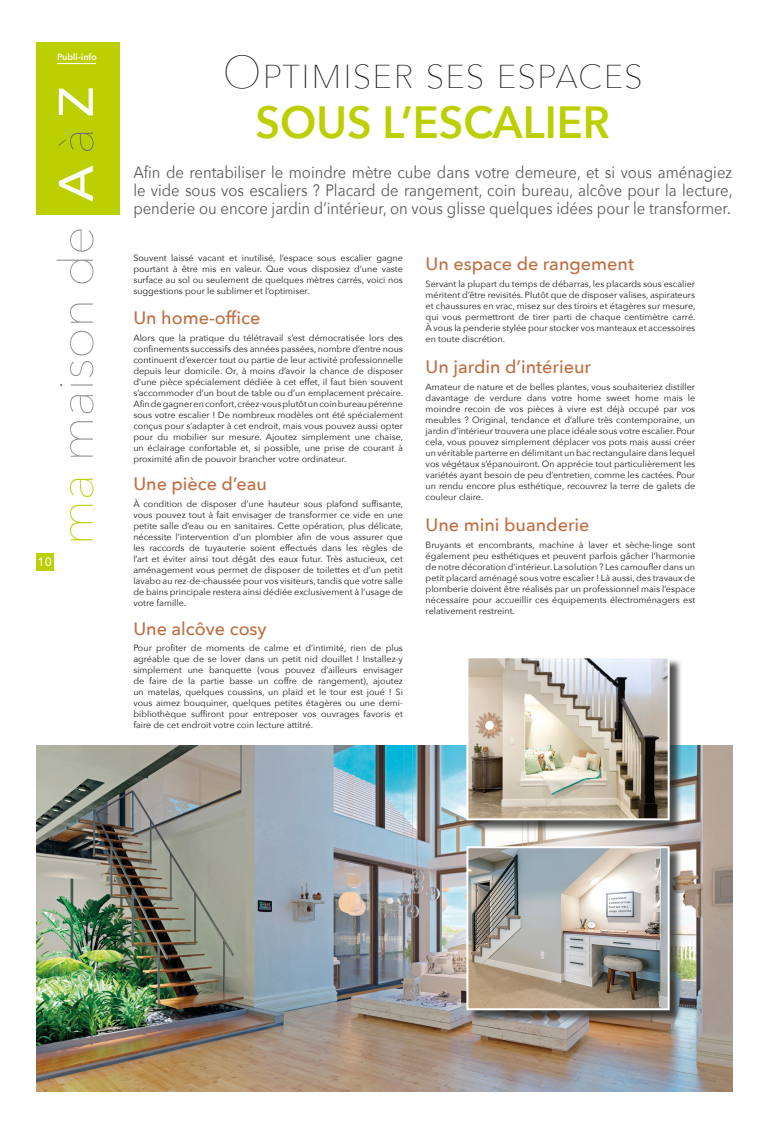
<style>
.page{position:relative;width:769px;height:1134px;background:#fff}
.page>*{position:absolute;margin:0;border:0;box-sizing:border-box;transform-origin:0 0}
.t1{font:200 48px "Avenir Next";letter-spacing:-.01em;color:#939190;scale:1.07 1}
.t2{font:200 45px "Avenir Next";color:#1d1d1b}
.t3{font:600 45px "Avenir Next";color:#bccf00;scale:.95 1}
.t4{font:500 18px "Avenir Next";color:#bf6e41}
.t5{font:16.5px/18px "Avenir Next";color:#575756;text-align:justify;scale:.9 1}
.t6{font:500 12px "Avenir Next";color:#fff}
.t7{font:9px/11px "Avenir Next";color:#1d1d1b;text-align:justify}
.t8{font:600 9px "Avenir Next";color:#fff}
.s1{color:#bccf00}
.s2{font-weight:500;color:#fff}
.s3{color:#70706f}
</style>
<div class="page">
<div style="left:36px;top:554px;width:17px;height:17px;background:#bccf00"></div>
<div style="left:37px;top:43px;width:83px;height:172px;background:#bccf00"></div>
<hr style="left:57px;top:63px;width:39px;height:1px;background:#fff">
<img style="left:37px;top:746px;width:694px;height:345px">
<div style="left:467px;top:658px;width:215px;height:175px;background:#1d1d1b;opacity:.75"></div>
<img style="left:469px;top:659px;width:197px;height:158px">
<div style="left:466px;top:656px;width:203px;height:164px;border:2px solid #fff"></div>
<div style="left:467px;top:848px;width:215px;height:175px;background:#1d1d1b;opacity:.75"></div>
<img style="left:469px;top:849px;width:197px;height:158px">
<div style="left:466px;top:846px;width:203px;height:164px;border:2px solid #fff"></div>
<p class="t8" style="left:57px;top:49px;width:41px">Publi-info</p>
<h1 class="t1" style="left:36px;top:546px;width:431px;rotate:-90deg"><span class="s1">ma</span> maison de <span class="s2">A</span> <span class="s3">à</span> <span class="s2">Z</span></h1>
<h3 class="t6" style="left:38px;top:551px;width:16px">10</h3>
<h2 class="t2" style="left:222px;top:34px;width:422px">Optimiser ses espaces</h2>
<h2 class="t3" style="left:255px;top:83px;width:374px">SOUS L’ESCALIER</h2>
<p class="t5" style="left:133px;top:163px;width:667px">Afin de rentabiliser le moindre mètre cube dans votre demeure, et si vous aménagiez le vide sous vos escaliers ? Placard de rangement, coin bureau, alcôve pour la lecture, penderie ou encore jardin d’intérieur, on vous glisse quelques idées pour le transformer.</p>
<p class="t7" style="left:133px;top:252px;width:271px">Souvent laissé vacant et inutilisé, l’espace sous escalier gagne pourtant à être mis en valeur. Que vous disposiez d’une vaste surface au sol ou seulement de quelques mètres carrés, voici nos suggestions pour le sublimer et l’optimiser.</p>
<h3 class="t4" style="left:133px;top:303px;width:129px">Un home-office</h3>
<p class="t7" style="left:133px;top:332px;width:271px">Alors que la pratique du télétravail s’est démocratisée lors des confinements successifs des années passées, nombre d’entre nous continuent d’exercer tout ou partie de leur activité professionnelle depuis leur domicile. Or, à moins d’avoir la chance de disposer d’une pièce spécialement dédiée à cet effet, il faut bien souvent s’accommoder d’un bout de table ou d’un emplacement précaire.<br>Afin de gagner en confort, créez-vous plutôt un coin bureau pérenne sous votre escalier ! De nombreux modèles ont été spécialement conçus pour s’adapter à cet endroit, mais vous pouvez aussi opter pour du mobilier sur mesure. Ajoutez simplement une chaise, un éclairage confortable et, si possible, une prise de courant à proximité afin de pouvoir brancher votre ordinateur.</p>
<h3 class="t4" style="left:133px;top:469px;width:135px">Une pièce d’eau</h3>
<p class="t7" style="left:133px;top:498px;width:271px">À condition de disposer d’une hauteur sous plafond suffisante, vous pouvez tout à fait envisager de transformer ce vide en une petite salle d’eau ou en sanitaires. Cette opération, plus délicate, nécessite l’intervention d’un plombier afin de vous assurer que les raccords de tuyauterie soient effectués dans les règles de l’art et éviter ainsi tout dégât des eaux futur. Très astucieux, cet aménagement vous permet de disposer de toilettes et d’un petit lavabo au rez-de-chaussée pour vos visiteurs, tandis que votre salle de bains principale restera ainsi dédiée exclusivement à l’usage de votre famille.</p>
<h3 class="t4" style="left:133px;top:613px;width:135px">Une alcôve cosy</h3>
<p class="t7" style="left:133px;top:642px;width:271px">Pour profiter de moments de calme et d’intimité, rien de plus agréable que de se lover dans un petit nid douillet ! Installez-y simplement une banquette (vous pouvez d’ailleurs envisager de faire de la partie basse un coffre de rangement), ajoutez un matelas, quelques coussins, un plaid et le tour est joué ! Si vous aimez bouquiner, quelques petites étagères ou une demi&shy;bibliothèque suffiront pour entreposer vos ouvrages favoris et faire de cet endroit votre coin lecture attitré.</p>
<h3 class="t4" style="left:425px;top:249px;width:210px">Un espace de rangement</h3>
<p class="t7" style="left:425px;top:278px;width:271px">Servant la plupart du temps de débarras, les placards sous escalier méritent d’être revisités. Plutôt que de disposer valises, aspirateurs et chaussures en vrac, misez sur des tiroirs et étagères sur mesure, qui vous permettront de tirer parti de chaque centimètre carré.<br>À vous la penderie stylée pour stocker vos manteaux et accessoires en toute discrétion.</p>
<h3 class="t4" style="left:425px;top:352px;width:167px">Un jardin d’intérieur</h3>
<p class="t7" style="left:425px;top:381px;width:271px">Amateur de nature et de belles plantes, vous souhaiteriez distiller davantage de verdure dans votre home sweet home mais le moindre recoin de vos pièces à vivre est déjà occupé par vos meubles ? Original, tendance et d’allure très contemporaine, un jardin d’intérieur trouvera une place idéale sous votre escalier. Pour cela, vous pouvez simplement déplacer vos pots mais aussi créer un véritable parterre en délimitant un bac rectangulaire dans lequel vos végétaux s’épanouiront. On apprécie tout particulièrement les variétés ayant besoin de peu d’entretien, comme les cactées. Pour un rendu encore plus esthétique, recouvrez la terre de galets de couleur claire.</p>
<h3 class="t4" style="left:425px;top:510px;width:165px">Une mini buanderie</h3>
<p class="t7" style="left:425px;top:539px;width:271px">Bruyants et encombrants, machine à laver et sèche-linge sont également peu esthétiques et peuvent parfois gâcher l’harmonie de notre décoration d’intérieur. La solution ? Les camoufler dans un petit placard aménagé sous votre escalier ! Là aussi, des travaux de plomberie doivent être réalisés par un professionnel mais l’espace nécessaire pour accueillir ces équipements électroménagers est relativement restreint.</p>
</div>
